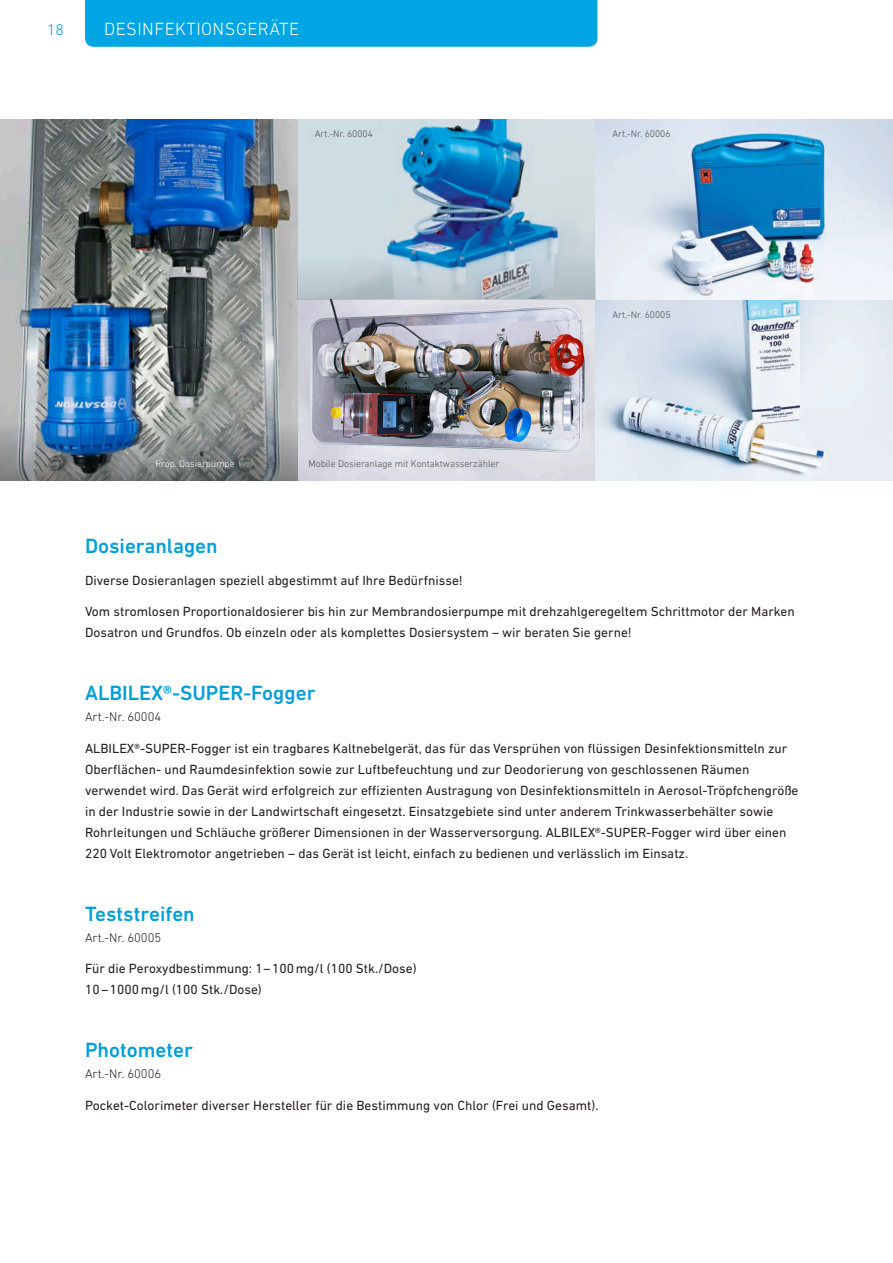
<style>
.page{position:relative;width:893px;height:1263px;background:#fff}
.page>*{position:absolute;margin:0;border:0;box-sizing:border-box;transform-origin:0 0}
.t1{font:500 21px "DIN Next LT Pro";color:#009fda}
.t2{font:300 18px "DIN Next LT Pro";letter-spacing:.025em;color:#fff}
.t3{font:300 15.75px "DIN Next LT Pro";color:#009fda}
.t4{font:13.5px/21px "DIN Next LT Pro";color:#231f20}
.t5{font:300 12.75px "DIN Next LT Pro";color:#231f20}
.t6{font:300 9.75px "DIN Next LT Pro";color:#4b4c4d}
.t7{font:300 9.75px "DIN Next LT Pro";color:#fff}
</style>
<div class="page">
<div style="left:85px;top:0;width:512px;height:47px;background:#00a6e4"></div>
<img style="left:0;top:119px;width:847px;height:361px">
<svg style="left:847px;top:119px;width:46px;height:362px;background:#e3e9f2"></svg>
<svg style="left:0;top:422px;width:298px;height:58px;background:#6d7e8b"></svg>
<svg style="left:298px;top:255px;width:297px;height:45px;background:#b0c2cc"></svg>
<p class="t3" style="left:47px;top:20px;width:18px">18</p>
<h2 class="t2" style="left:104px;top:18px;width:196px">DESINFEKTIONSGERÄTE</h2>
<p class="t6" style="left:315px;top:128px;width:60px">Art.-Nr. 60004</p>
<p class="t6" style="left:612px;top:128px;width:60px">Art.-Nr. 60006</p>
<p class="t6" style="left:612px;top:309px;width:60px">Art.-Nr. 60005</p>
<p class="t7" style="left:155px;top:458px;width:81px">Prop. Dosierpumpe</p>
<p class="t6" style="left:308px;top:458px;width:192px">Mobile Dosieranlage mit Kontaktwasserzähler</p>
<h1 class="t1" style="left:85px;top:534px;width:134px">Dosieranlagen</h1>
<p class="t4" style="left:85px;top:570px;width:379px">Diverse Dosieranlagen speziell abgestimmt auf Ihre Bedürfnisse!</p>
<p class="t4" style="left:85px;top:601px;width:711px">Vom stromlosen Proportionaldosierer bis hin zur Membrandosierpumpe mit drehzahlgeregeltem Schrittmotor der Marken<br>Dosatron und Grundfos. Ob einzeln oder als komplettes Dosiersystem – wir beraten Sie gerne!</p>
<h1 class="t1" style="left:85px;top:681px;width:232px">ALBILEX®-SUPER-Fogger</h1>
<p class="t5" style="left:85px;top:710px;width:78px">Art.-Nr. 60004</p>
<p class="t4" style="left:85px;top:738px;width:715px">ALBILEX®-SUPER-Fogger ist ein tragbares Kaltnebelgerät, das für das Versprühen von flüssigen Desinfektionsmitteln zur Oberflächen- und Raumdesinfektion sowie zur Luftbefeuchtung und zur Deodorierung von geschlossenen Räumen verwendet wird. Das Gerät wird erfolgreich zur effizienten Austragung von Desinfektionsmitteln in Aerosol-Tröpfchengröße in der Industrie sowie in der Landwirtschaft eingesetzt. Einsatzgebiete sind unter anderem Trinkwasserbehälter sowie Rohrleitungen und Schläuche größerer Dimensionen in der Wasserversorgung. ALBILEX®-SUPER-Fogger wird über einen 220 Volt Elektromotor angetrieben – das Gerät ist leicht, einfach zu bedienen und verlässlich im Einsatz.</p>
<h1 class="t1" style="left:85px;top:901px;width:111px">Teststreifen</h1>
<p class="t5" style="left:85px;top:930px;width:78px">Art.-Nr. 60005</p>
<p class="t4" style="left:85px;top:958px;width:333px">Für die Peroxydbestimmung: 1–100mg/l (100 Stk./Dose)<br>10–1000mg/l (100 Stk./Dose)</p>
<h1 class="t1" style="left:85px;top:1038px;width:109px">Photometer</h1>
<p class="t5" style="left:85px;top:1067px;width:78px">Art.-Nr. 60006</p>
<p class="t4" style="left:85px;top:1095px;width:515px">Pocket-Colorimeter diverser Hersteller für die Bestimmung von Chlor (Frei und Gesamt).</p>
</div>
